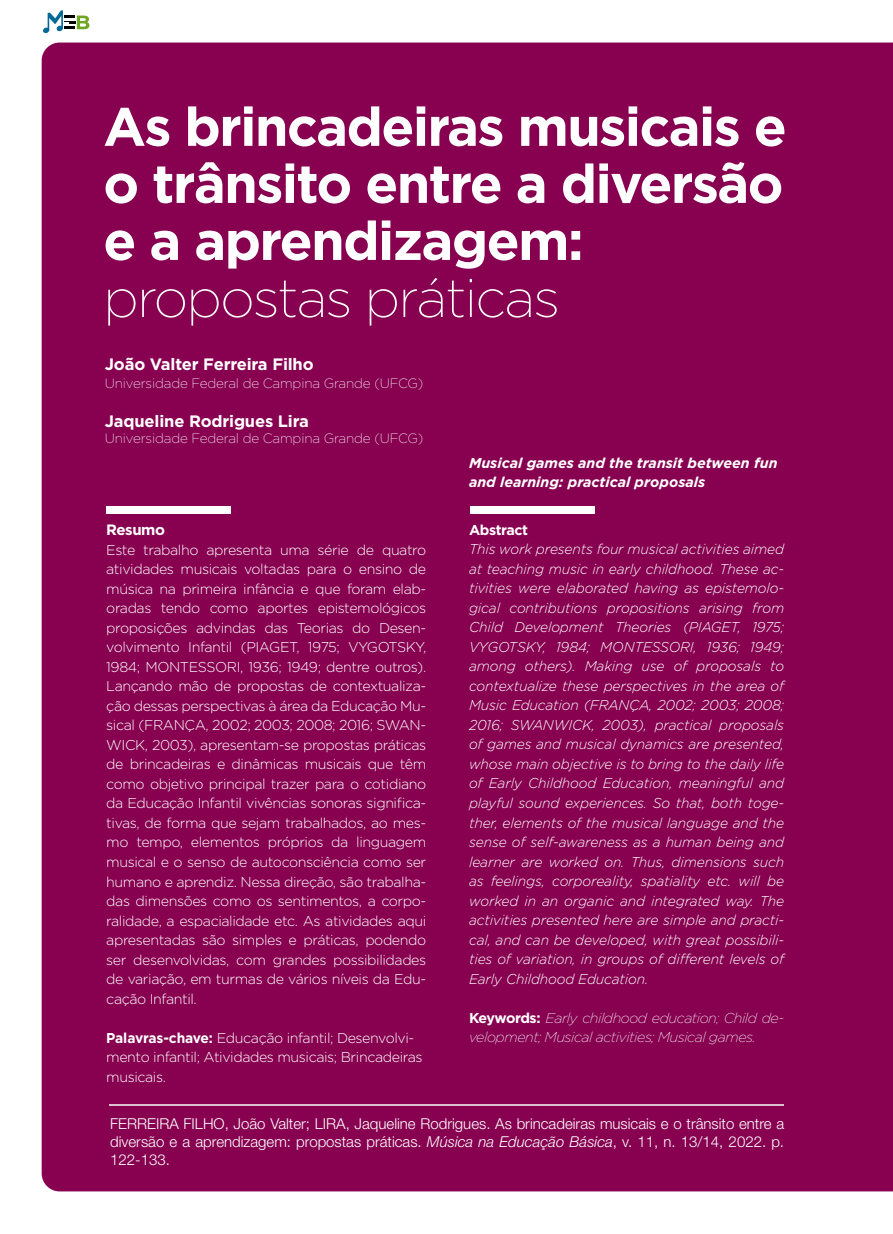
<style>
.page{position:relative;width:893px;height:1234px;background:#fff}
.page>*{position:absolute;margin:0;border:0;box-sizing:border-box;transform-origin:0 0}
.titulo_Artigo{font:700 54px/57px "Gotham";letter-spacing:-.03em;color:#fff}
.nome_Autor{font:700 16.5px "Gotham";letter-spacing:-.01em;color:#fff}
.referencia_bibliog{font:300 15px/18px "Helvetica Neue LT Std";color:#fff;text-align:justify}
.resumo{font:700 15px "Gotham";letter-spacing:-.03em;color:#fff}
.resumo-2{font:300 14.25px/19.5px "Gotham Rounded";letter-spacing:-.03em;color:#fff;text-align:justify}
.texto_Gothan_11{font:italic 300 14.25px/19.5px "Gotham Rounded";letter-spacing:-.01em;color:#fff;text-align:justify}
.texto_Gothan_11-2{font:300 14.25px/19.5px "Gotham Rounded";letter-spacing:-.03em;color:#fff}
.texto_Gothan_11-3{font:italic 200 14.25px/19.5px "Gotham";letter-spacing:-.03em;color:#fff}
.texto_Gothan_11-4{font:italic 700 14.25px/19.5px "Gotham";color:#fff}
.resumo-3{font:700 14.25px "Gotham";letter-spacing:-.03em;color:#fff}
.nome_Autor-2{font:200 13.5px "Gotham";letter-spacing:-.01em;color:#fff}
.s1{font-weight:200}
.s2{font-family:"Gotham";font-weight:700}
.s3{font-weight:700;font-style:normal}
.s4{font-style:italic}
</style>
<div class="page">
<svg style="left:43px;top:10px;width:47px;height:23px"></svg>
<div style="left:42px;top:43px;width:851px;height:1148px;background:#870150"></div>
<div style="left:106px;top:506px;width:125px;height:7px;background:#fff"></div>
<div style="left:470px;top:506px;width:125px;height:7px;background:#fff"></div>
<hr style="left:109px;top:1103px;width:674px;height:2px;background:#fff">
<p class="titulo_Artigo" style="left:103px;top:97px;width:685px">As brincadeiras musicais e o trânsito entre a diversão e a aprendizagem: <span class="s1">propostas práticas</span></p>
<p class="nome_Autor" style="left:105px;top:354px;width:210px">João Valter Ferreira Filho</p>
<p class="nome_Autor-2" style="left:105px;top:375px;width:320px">Universidade Federal de Campina Grande (UFCG)</p>
<p class="nome_Autor" style="left:105px;top:412px;width:206px">Jaqueline Rodrigues Lira</p>
<p class="nome_Autor-2" style="left:105px;top:431px;width:320px">Universidade Federal de Campina Grande (UFCG)</p>
<p class="resumo" style="left:106px;top:521px;width:60px">Resumo</p>
<p class="resumo-2" style="left:106px;top:539px;width:321px">Este trabalho apresenta uma série de quatro atividades musicais voltadas para o ensino de música na primeira infância e que foram elab&shy;oradas tendo como aportes epistemológicos proposições advindas das Teorias do Desen&shy;volvimento Infantil (PIAGET, 1975; VYGOTSKY, 1984; MONTESSORI, 1936; 1949; dentre outros).<br>Lançando mão de propostas de contextualiza&shy;ção dessas perspectivas à área da Educação Mu&shy;sical (FRANÇA, 2002; 2003; 2008; 2016; SWAN-WICK, 2003), apresentam-se propostas práticas de brincadeiras e dinâmicas musicais que têm como objetivo principal trazer para o cotidiano da Educação Infantil vivências sonoras significa&shy;tivas, de forma que sejam trabalhados, ao mes&shy;mo tempo, elementos próprios da linguagem musical e o senso de autoconsciência como ser humano e aprendiz. Nessa direção, são trabalha&shy;das dimensões como os sentimentos, a corpo&shy;ralidade, a espacialidade etc. As atividades aqui apresentadas são simples e práticas, podendo ser desenvolvidas, com grandes possibilidades de variação, em turmas de vários níveis da Edu&shy;cação Infantil.</p>
<p class="texto_Gothan_11-2" style="left:106px;top:1026px;width:318px"><span class="s2">Palavras-chave:</span> Educação infantil; Desenvolvi&shy;mento infantil; Atividades musicais; Brincadeiras musicais.</p>
<p class="texto_Gothan_11-4" style="left:469px;top:452px;width:310px">Musical games and the transit between fun and learning: practical proposals</p>
<p class="resumo-3" style="left:469px;top:521px;width:60px">Abstract</p>
<p class="texto_Gothan_11" style="left:469px;top:538px;width:317px">This work presents four musical activities aimed at teaching music in early childhood. These ac&shy;tivities were elaborated having as epistemolo&shy;gical contributions propositions arising from Child Development Theories (PIAGET, 1975; VYGOTSKY, 1984; MONTESSORI, 1936; 1949; among others). Making use of proposals to contextualize these perspectives in the area of Music Education (FRANÇA, 2002; 2003; 2008; 2016; SWANWICK, 2003), practical proposals of games and musical dynamics are presented, whose main objective is to bring to the daily life of Early Childhood Education, meaningful and playful sound experiences. So that, both toge&shy;ther, elements of the musical language and the sense of self-awareness as a human being and learner are worked on. Thus, dimensions such as feelings, corporeality, spatiality etc. will be worked in an organic and integrated way. The activities presented here are simple and practi&shy;cal, and can be developed, with great possibili&shy;ties of variation, in groups of different levels of Early Childhood Education.</p>
<p class="texto_Gothan_11-3" style="left:469px;top:1007px;width:317px"><span class="s3">Keywords:</span> Early childhood education; Child de&shy;velopment; Musical activities; Musical games.</p>
<p class="referencia_bibliog" style="left:110px;top:1114px;width:675px">FERREIRA FILHO, João Valter; LIRA, Jaqueline Rodrigues. As brincadeiras musicais e o trânsito entre a diversão e a aprendizagem: propostas práticas. <span class="s4">Música na Educação Básica</span>, v. 11, n. 13/14, 2022. p.<br>122-133.</p>
</div>
